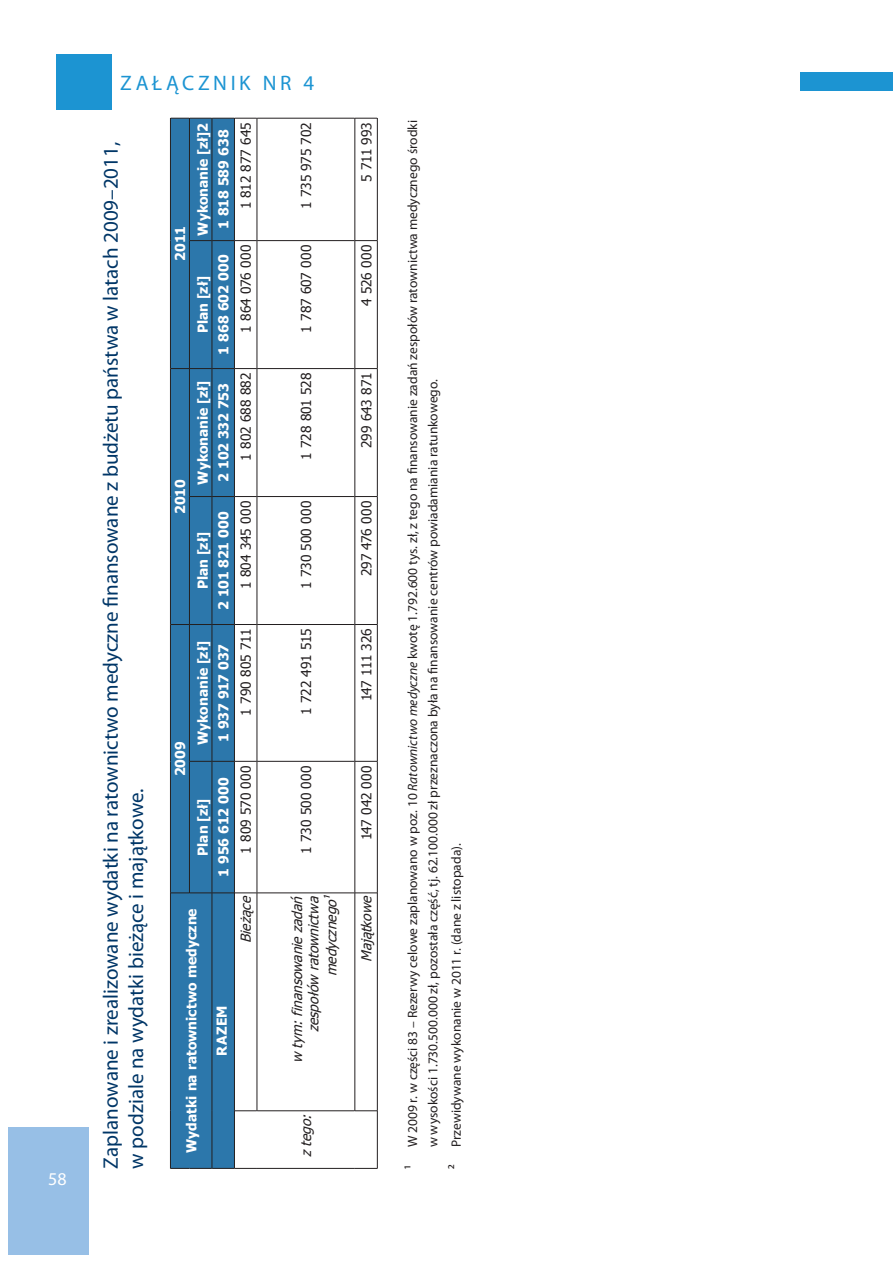
<style>
.page{position:relative;width:893px;height:1263px;background:#fff}
.page>*{position:absolute;margin:0;border:0;box-sizing:border-box;transform-origin:0 0}
.t1{font:21px/25.2px "Myriad Pro";color:#003667}
.t2{font:21px "Myriad Pro";letter-spacing:.175em;color:#1c94d2}
.t3{font:18px "Myriad Pro";color:#fff}
.t4{font:13.65px "Tahoma";letter-spacing:-.005em;color:#231f20}
.t5{font:700 13.65px "Tahoma";color:#fff}
.t6{font:italic 13.65px/16.5px "Tahoma";color:#231f20;text-align:right}
.t7{font:700 13.65px "Tahoma";letter-spacing:-.02em;color:#fff}
.t8{font:13.65px "Tahoma";letter-spacing:-.04em;color:#231f20}
.t9{font:13.5px/20.2px "Myriad Pro";color:#231f20}
.s1{font-family:"Myriad Pro";font-size:15px}
.s2{font-size:15px}
.s3{font-style:italic}
</style>
<div class="page">
<div style="left:56px;top:54px;width:56px;height:56px;background:#1c94d2"></div>
<div style="left:9px;top:1127px;width:80px;height:127px;background:#97bfe6"></div>
<div style="left:800px;top:72px;width:93px;height:19px;background:#1c94d2"></div>
<div style="left:171px;top:119px;width:63px;height:1049px;background:#2c77ab"></div>
<hr style="left:170px;top:1111px;width:1px;height:57px;background:#231f20">
<hr style="left:170px;top:893px;width:1px;height:218px;background:#231f20">
<hr style="left:170px;top:761px;width:1px;height:132px;background:#231f20">
<hr style="left:170px;top:624px;width:1px;height:137px;background:#231f20">
<hr style="left:170px;top:496px;width:1px;height:128px;background:#231f20">
<hr style="left:170px;top:369px;width:1px;height:127px;background:#231f20">
<hr style="left:170px;top:241px;width:1px;height:128px;background:#231f20">
<hr style="left:170px;top:118px;width:1px;height:123px;background:#231f20">
<hr style="left:189px;top:761px;width:1px;height:132px;background:#231f20">
<hr style="left:189px;top:624px;width:1px;height:137px;background:#231f20">
<hr style="left:189px;top:496px;width:1px;height:128px;background:#231f20">
<hr style="left:189px;top:369px;width:1px;height:127px;background:#231f20">
<hr style="left:189px;top:241px;width:1px;height:128px;background:#231f20">
<hr style="left:189px;top:118px;width:1px;height:123px;background:#231f20">
<hr style="left:212px;top:1111px;width:1px;height:57px;background:#231f20">
<hr style="left:212px;top:893px;width:1px;height:218px;background:#231f20">
<hr style="left:212px;top:761px;width:1px;height:132px;background:#231f20">
<hr style="left:212px;top:624px;width:1px;height:137px;background:#231f20">
<hr style="left:212px;top:496px;width:1px;height:128px;background:#231f20">
<hr style="left:212px;top:369px;width:1px;height:127px;background:#231f20">
<hr style="left:212px;top:241px;width:1px;height:128px;background:#231f20">
<hr style="left:212px;top:118px;width:1px;height:123px;background:#231f20">
<hr style="left:234px;top:1111px;width:1px;height:57px;background:#231f20">
<svg style="left:171px;top:1168px;width:86px;height:1px"></svg>
<hr style="left:257px;top:1168px;width:98px;height:1px;background:#231f20">
<svg style="left:355px;top:1168px;width:22px;height:1px"></svg>
<hr style="left:377px;top:1111px;width:1px;height:57px;background:#231f20">
<hr style="left:234px;top:893px;width:1px;height:218px;background:#231f20">
<svg style="left:235px;top:1110px;width:22px;height:1px"></svg>
<hr style="left:234px;top:761px;width:1px;height:132px;background:#231f20">
<svg style="left:171px;top:893px;width:86px;height:1px"></svg>
<hr style="left:234px;top:624px;width:1px;height:137px;background:#231f20">
<svg style="left:190px;top:761px;width:67px;height:1px"></svg>
<hr style="left:234px;top:496px;width:1px;height:128px;background:#231f20">
<svg style="left:171px;top:624px;width:86px;height:1px"></svg>
<hr style="left:234px;top:369px;width:1px;height:127px;background:#231f20">
<svg style="left:190px;top:496px;width:67px;height:1px"></svg>
<hr style="left:234px;top:241px;width:1px;height:128px;background:#231f20">
<svg style="left:171px;top:368px;width:86px;height:1px"></svg>
<hr style="left:234px;top:118px;width:1px;height:123px;background:#231f20">
<svg style="left:190px;top:240px;width:67px;height:1px"></svg>
<svg style="left:171px;top:118px;width:86px;height:1px"></svg>
<hr style="left:257px;top:893px;width:1px;height:218px;background:#231f20">
<hr style="left:257px;top:1110px;width:98px;height:1px;background:#231f20">
<hr style="left:257px;top:761px;width:1px;height:132px;background:#231f20">
<hr style="left:257px;top:893px;width:98px;height:1px;background:#231f20">
<hr style="left:257px;top:624px;width:1px;height:137px;background:#231f20">
<hr style="left:257px;top:761px;width:98px;height:1px;background:#231f20">
<hr style="left:257px;top:496px;width:1px;height:128px;background:#231f20">
<hr style="left:257px;top:624px;width:98px;height:1px;background:#231f20">
<hr style="left:257px;top:369px;width:1px;height:127px;background:#231f20">
<hr style="left:257px;top:496px;width:98px;height:1px;background:#231f20">
<hr style="left:257px;top:241px;width:1px;height:128px;background:#231f20">
<hr style="left:257px;top:368px;width:98px;height:1px;background:#231f20">
<hr style="left:257px;top:118px;width:1px;height:123px;background:#231f20">
<hr style="left:257px;top:240px;width:98px;height:1px;background:#231f20">
<hr style="left:257px;top:118px;width:98px;height:1px;background:#231f20">
<hr style="left:355px;top:893px;width:1px;height:218px;background:#231f20">
<svg style="left:355px;top:1110px;width:22px;height:1px"></svg>
<hr style="left:355px;top:761px;width:1px;height:132px;background:#231f20">
<svg style="left:355px;top:893px;width:22px;height:1px"></svg>
<hr style="left:355px;top:624px;width:1px;height:137px;background:#231f20">
<svg style="left:355px;top:761px;width:22px;height:1px"></svg>
<hr style="left:355px;top:496px;width:1px;height:128px;background:#231f20">
<svg style="left:356px;top:624px;width:21px;height:1px"></svg>
<hr style="left:355px;top:369px;width:1px;height:127px;background:#231f20">
<svg style="left:355px;top:496px;width:22px;height:1px"></svg>
<hr style="left:355px;top:241px;width:1px;height:128px;background:#231f20">
<svg style="left:355px;top:368px;width:22px;height:1px"></svg>
<hr style="left:355px;top:118px;width:1px;height:123px;background:#231f20">
<svg style="left:355px;top:240px;width:22px;height:1px"></svg>
<svg style="left:355px;top:118px;width:22px;height:1px"></svg>
<hr style="left:377px;top:893px;width:1px;height:218px;background:#231f20">
<hr style="left:377px;top:761px;width:1px;height:132px;background:#231f20">
<hr style="left:377px;top:624px;width:1px;height:137px;background:#231f20">
<hr style="left:377px;top:496px;width:1px;height:128px;background:#231f20">
<hr style="left:377px;top:369px;width:1px;height:127px;background:#231f20">
<hr style="left:377px;top:241px;width:1px;height:128px;background:#231f20">
<hr style="left:377px;top:118px;width:1px;height:123px;background:#231f20">
<h2 class="t3" style="left:48px;top:1168px;width:20px">58</h2>
<h1 class="t2" style="left:120px;top:70px;width:196px">ZAŁ ĄCZNI K NR 4</h1>
<h1 class="t1" style="left:98px;top:1168px;width:1028px;rotate:-90deg">ZAPLANOWANE I ZREALIZOWANE WYDATKI NA RATOWNICTWO MEDYCZNE FINANSOWANE Z BUDŻETU PAŃSTWA W LATACH 2009–2011,<br>W PODZIALE NA WYDATKI BIEŻĄCE I MAJĄTKOWE.</h1>
<p class="t5" style="left:171px;top:260px;width:36px;rotate:-90deg">2011</p>
<p class="t5" style="left:171px;top:514px;width:36px;rotate:-90deg">2010</p>
<p class="t5" style="left:193px;top:236px;width:114px;rotate:-90deg">Wykonanie [zł]2</p>
<p class="t5" style="left:214px;top:229px;width:101px;rotate:-90deg">1 818 589 638</p>
<p class="t5" style="left:214px;top:355px;width:102px;rotate:-90deg">1 868 602 000</p>
<p class="t5" style="left:193px;top:333px;width:59px;rotate:-90deg">Plan [zł]</p>
<p class="t5" style="left:193px;top:485px;width:106px;rotate:-90deg">Wykonanie [zł]</p>
<p class="t7" style="left:214px;top:482px;width:100px;rotate:-90deg">2 102 332 753</p>
<p class="t5" style="left:214px;top:610px;width:100px;rotate:-90deg">2 101 821 000</p>
<p class="t5" style="left:193px;top:589px;width:59px;rotate:-90deg">Plan [zł]</p>
<p class="t5" style="left:171px;top:776px;width:37px;rotate:-90deg">2009</p>
<p class="t5" style="left:193px;top:745px;width:106px;rotate:-90deg">Wykonanie [zł]</p>
<p class="t5" style="left:214px;top:742px;width:100px;rotate:-90deg">1 937 917 037</p>
<p class="t5" style="left:214px;top:877px;width:101px;rotate:-90deg">1 956 612 000</p>
<p class="t5" style="left:193px;top:856px;width:59px;rotate:-90deg">Plan [zł]</p>
<p class="t5" style="left:182px;top:1153px;width:246px;rotate:-90deg">Wydatki na ratownictwo medyczne</p>
<p class="t5" style="left:212px;top:1056px;width:52px;rotate:-90deg">RAZEM</p>
<p class="t4" style="left:237px;top:209px;width:88px;rotate:-90deg">1 812 877 645</p>
<p class="t4" style="left:237px;top:333px;width:89px;rotate:-90deg">1 864 076 000</p>
<p class="t4" style="left:237px;top:461px;width:89px;rotate:-90deg">1 802 688 882</p>
<p class="t4" style="left:237px;top:589px;width:90px;rotate:-90deg">1 804 345 000</p>
<p class="t4" style="left:237px;top:716px;width:88px;rotate:-90deg">1 790 805 711</p>
<p class="t4" style="left:237px;top:854px;width:90px;rotate:-90deg">1 809 570 000</p>
<p class="t6" style="left:237px;top:943px;width:52px;rotate:-90deg">Bieżące</p>
<p class="t4" style="left:297px;top:209px;width:88px;rotate:-90deg">1 735 975 702</p>
<p class="t4" style="left:297px;top:333px;width:89px;rotate:-90deg">1 787 607 000</p>
<p class="t4" style="left:297px;top:460px;width:88px;rotate:-90deg">1 728 801 528</p>
<p class="t4" style="left:297px;top:589px;width:90px;rotate:-90deg">1 730 500 000</p>
<p class="t4" style="left:297px;top:715px;width:88px;rotate:-90deg">1 722 491 515</p>
<p class="t4" style="left:297px;top:854px;width:90px;rotate:-90deg">1 730 500 000</p>
<p class="t6" style="left:288px;top:1063px;width:172px;rotate:-90deg">w tym:finansowaniezadań zespołów ratownictwa</p>
<p class="t6" style="left:323px;top:976px;width:86px;rotate:-90deg">medycznego<span class="s1">1</span></p>
<p class="t6" style="left:297px;top:1157px;width:48px;rotate:-90deg">zteg o:</p>
<p class="t4" style="left:357px;top:182px;width:61px;rotate:-90deg">5 711 993</p>
<p class="t9" style="left:402px;top:1147px;width:1029px;text-indent:-21px;rotate:-90deg"><span class="s2">1</span> W 2009 R. W CZĘŚCI 83 – REZERWY CELOWE ZAPLANOWANO W POZ. 10 <span class="s3">Ratownictwo medyczne</span> KWOTĘ 1.792.600 TYS. ZŁ, Z TEGO NA FINANSOWANIE ZADAŃ ZESPOŁÓW RATOWNICTWA MEDYCZNEGO ŚRODKI<br>W WYSOKOŚCI 1.730.500.000 ZŁ, POZOSTAŁA CZĘŚĆ, TJ. 62.100.000 ZŁ PRZEZNACZONA BYŁA NA FINANSOWANIE CENTRÓW POWIADAMIANIA RATUNKOWEGO.</p>
<p class="t4" style="left:357px;top:306px;width:62px;rotate:-90deg">4 526 000</p>
<p class="t4" style="left:357px;top:448px;width:77px;rotate:-90deg">299 643 871</p>
<p class="t4" style="left:357px;top:576px;width:77px;rotate:-90deg">297 476 000</p>
<p class="t8" style="left:357px;top:701px;width:74px;rotate:-90deg">147 111 326</p>
<p class="t4" style="left:357px;top:840px;width:76px;rotate:-90deg">147 042 000</p>
<p class="t9" style="left:446px;top:1168px;width:327px;rotate:-90deg"><span class="s2">2</span> PRZEWIDYWANE WYKONANIE W 2011 R. (DANE Z LISTOPADA).</p>
<p class="t6" style="left:357px;top:962px;width:71px;rotate:-90deg">Majątkowe</p>
</div>
